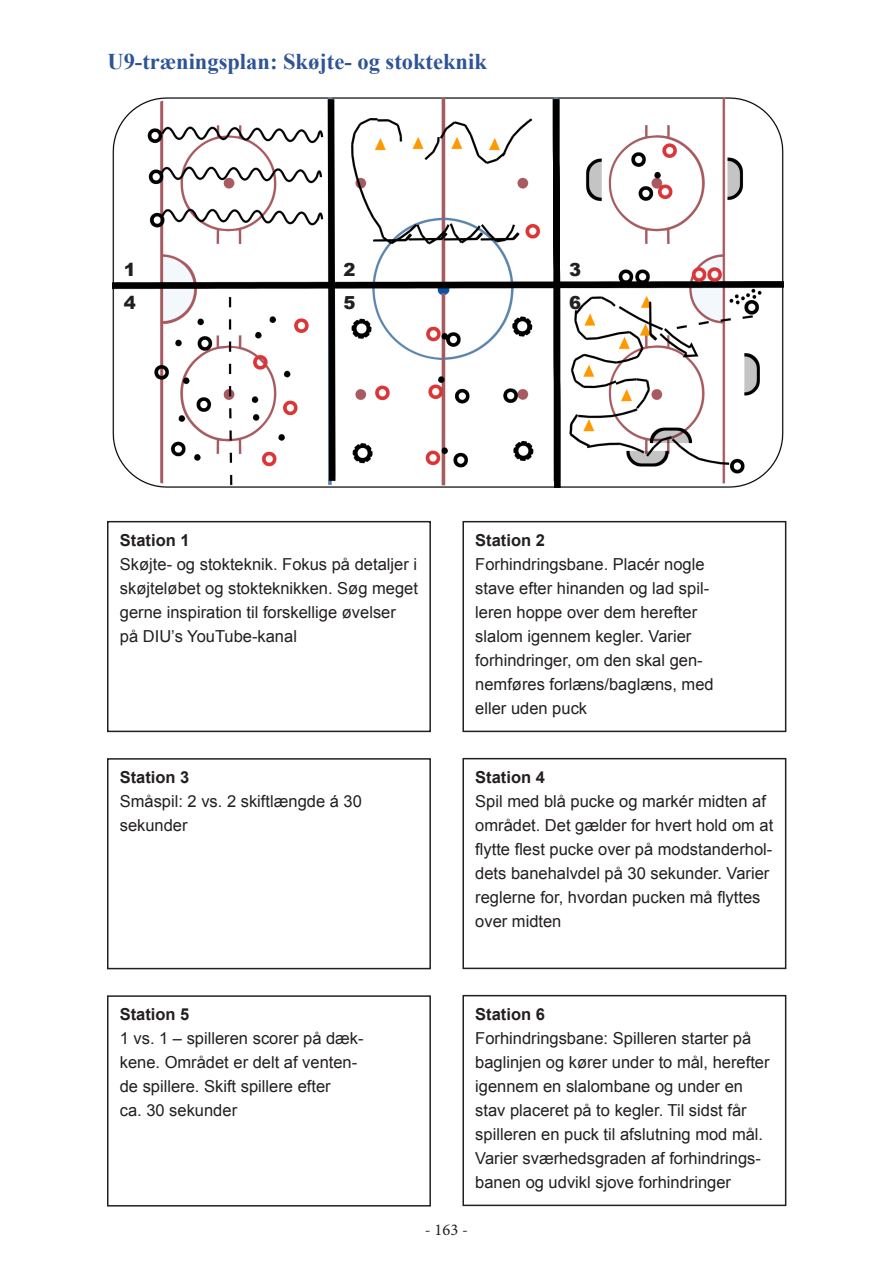
<style>
.page{position:relative;width:893px;height:1263px;background:#fff}
.page>*{position:absolute;margin:0;border:0;box-sizing:border-box;transform-origin:0 0}
.Heading_1{font:700 22.5px "Times New Roman";color:#2f5496}
.t1{font:900 18px "Arial";color:#231f20}
.t2{font:16.5px/24px "Arial";color:#231f20}
.t3{font:700 16.5px "Arial";color:#231f20}
.t4{font:16.5px "Minion Pro";color:#231f20}
</style>
<div class="page">
<img style="left:112px;top:98px;width:671px;height:389px">
<div style="left:107px;top:995px;width:324px;height:211px;border:2px solid #231f20"></div>
<div style="left:107px;top:758px;width:324px;height:211px;border:2px solid #231f20"></div>
<div style="left:462px;top:521px;width:324px;height:211px;border:2px solid #231f20"></div>
<div style="left:107px;top:521px;width:324px;height:211px;border:2px solid #231f20"></div>
<div style="left:462px;top:995px;width:324px;height:211px;border:2px solid #231f20"></div>
<div style="left:462px;top:758px;width:324px;height:211px;border:2px solid #231f20"></div>
<p class="Heading_1" style="left:107px;top:46px;width:381px">U9-træningsplan: Skøjte- og stokteknik</p>
<p class="t1" style="left:124px;top:257px;width:14px">1</p>
<p class="t1" style="left:343px;top:257px;width:14px">2</p>
<p class="t1" style="left:569px;top:257px;width:14px">3</p>
<p class="t1" style="left:124px;top:289px;width:14px">4</p>
<p class="t1" style="left:343px;top:289px;width:14px">5</p>
<p class="t1" style="left:569px;top:289px;width:14px">6</p>
<p class="t3" style="left:120px;top:529px;width:71px">Station 1</p>
<p class="t2" style="left:120px;top:552px;width:299px">Skøjte- og stokteknik. Fokus på detaljer i skøjteløbet og stokteknikken. Søg meget gerne inspiration til forskellige øvelser på DIU’s YouTube-kanal</p>
<p class="t3" style="left:120px;top:766px;width:71px">Station 3</p>
<p class="t2" style="left:120px;top:789px;width:244px">Småspil: 2 vs. 2 skiftlængde á 30 sekunder</p>
<p class="t3" style="left:475px;top:529px;width:71px">Station 2</p>
<p class="t2" style="left:475px;top:552px;width:240px">Forhindringsbane. Placér nogle stave efter hinanden og lad spil&shy;leren hoppe over dem herefter slalom igennem kegler. Varier forhindringer, om den skal gen&shy;nemføres forlæns/baglæns, med eller uden puck</p>
<p class="t3" style="left:475px;top:766px;width:71px">Station 4</p>
<p class="t2" style="left:475px;top:789px;width:300px">Spil med blå pucke og markér midten af området. Det gælder for hvert hold om at flytte flest pucke over på modstanderhol&shy;dets banehalvdel på 30 sekunder. Varier reglerne for, hvordan pucken må flyttes over midten</p>
<p class="t3" style="left:120px;top:1003px;width:71px">Station 5</p>
<p class="t2" style="left:120px;top:1026px;width:245px">1 vs. 1 – spilleren scorer på dæk&shy;kene. Området er delt af venten&shy;de spillere. Skift spillere efter<br>ca. 30 sekunder</p>
<p class="t3" style="left:475px;top:1003px;width:71px">Station 6</p>
<p class="t2" style="left:475px;top:1026px;width:296px">Forhindringsbane: Spilleren starter på baglinjen og kører under to mål, herefter igennem en slalombane og under en stav placeret på to kegler. Til sidst får spilleren en puck til afslutning mod mål.<br>Varier sværhedsgraden af forhindrings&shy;banen og udvikl sjove forhindringer</p>
<p class="t4" style="left:425px;top:1218px;width:44px">- 163 -</p>
</div>
